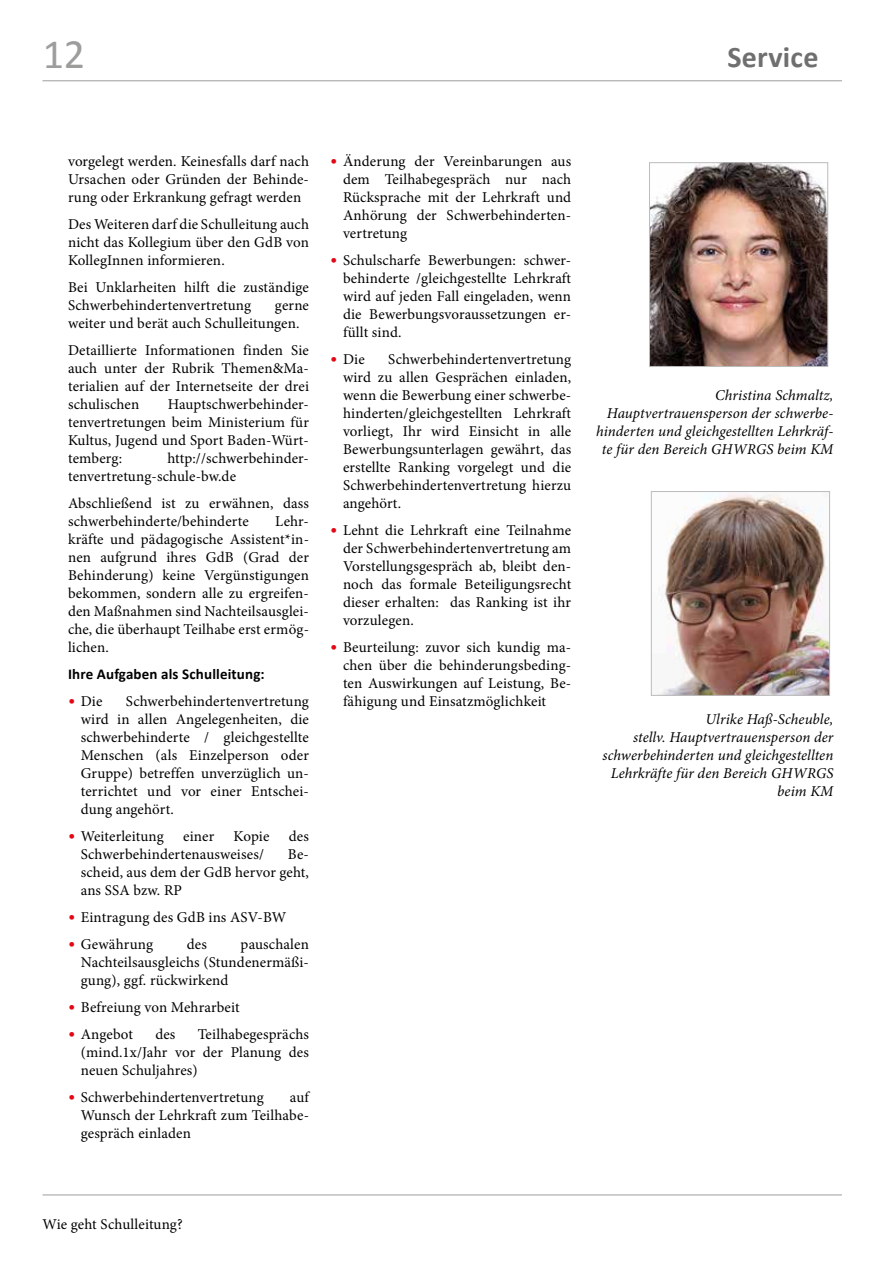
<style>
.page{position:relative;width:893px;height:1263px;background:#fff}
.page>*{position:absolute;margin:0;border:0;box-sizing:border-box;transform-origin:0 0}
.t1{font:42px "Calibri";color:#9d9d9c}
.t2{font:700 30px "Calibri";letter-spacing:.01em;color:#706f6f}
.t3{font:15px/18px "Minion Pro";letter-spacing:.01em;color:#000;text-align:justify}
.t4{font:italic 15px/18px "Minion Pro";letter-spacing:.005em;color:#000;text-align:right}
.t5{font:700 15px "Calibri";letter-spacing:.01em;color:#000}
.s1{font-family:"Calibri";color:#e30613}
</style>
<div class="page">
<hr style="left:43px;top:1194px;width:799px;height:1px;background:#9d9d9c">
<hr style="left:43px;top:80px;width:799px;height:1px;background:#9d9d9c">
<img style="left:651px;top:164px;width:175px;height:201px">
<div style="left:649px;top:162px;width:179px;height:205px;border:1px solid #bcbcbc"></div>
<img style="left:658px;top:493px;width:170px;height:201px">
<div style="left:651px;top:491px;width:179px;height:205px;border:1px solid #bcbcbc"></div>
<h1 class="t1" style="left:43px;top:27px;width:44px">12</h1>
<h2 class="t2" style="left:727px;top:38px;width:93px">Service</h2>
<p class="t3" style="left:68px;top:152px;width:242px">vorgelegt werden. Keinesfalls darf nach Ursachen oder Gründen der Behinde&shy;rung oder Erkrankung gefragt werden</p>
<p class="t3" style="left:68px;top:215px;width:242px">Des Weiteren darf die Schulleitung auch nicht das Kollegium über den GdB von KollegInnen informieren.</p>
<p class="t3" style="left:68px;top:278px;width:242px">Bei Unklarheiten hilft die zuständige<br>Schwerbehindertenvertretung</p>
<p class="t3" style="left:68px;top:296px;width:242px;text-indent:207px">gerne weiter und berät auch Schulleitungen.</p>
<p class="t3" style="left:68px;top:341px;width:242px">Detaillierte Informationen finden Sie auch unter der Rubrik Themen&amp;Ma&shy;terialien auf der Internetseite der drei schulischen</p>
<p class="t3" style="left:68px;top:395px;width:242px;text-indent:100px">Hauptschwerbehinder&shy;tenvertretungen beim Ministerium für Kultus, Jugend und Sport Baden-Würt&shy;temberg:</p>
<p class="t3" style="left:68px;top:449px;width:242px;text-indent:99px">http://schwerbehinder&shy;tenvertretung-schule-bw.de</p>
<p class="t3" style="left:68px;top:494px;width:242px">Abschließend ist zu erwähnen, dass schwerbehinderte/behinderte</p>
<p class="t3" style="left:68px;top:512px;width:242px;text-indent:207px">Lehr&shy;kräfte und pädagogische Assistent*in&shy;nen aufgrund ihres GdB (Grad der Behinderung) keine Vergünstigungen bekommen, sondern alle zu ergreifen&shy;den Maßnahmen sind Nachteilsausglei&shy;che, die überhaupt Teilhabe erst ermög&shy;lichen.</p>
<p class="t5" style="left:68px;top:664px;width:198px">Ihre Aufgaben als Schulleitung:</p>
<p class="t3" style="left:68px;top:692px;width:36px"><span class="s1">•</span> Die</p>
<p class="t3" style="left:81px;top:692px;width:230px;text-indent:45px">Schwerbehindertenvertretung wird in allen Angelegenheiten, die schwerbehinderte / gleichgestellte Menschen (als Einzelperson oder Gruppe) betreffen unverzüglich un&shy;terrichtet und vor einer Entschei&shy;dung angehört.</p>
<p class="t3" style="left:68px;top:827px;width:97px"><span class="s1">•</span> Weiterleitung</p>
<p class="t3" style="left:183px;top:827px;width:33px">einer</p>
<p class="t3" style="left:234px;top:827px;width:37px">Kopie</p>
<p class="t3" style="left:289px;top:827px;width:22px">des</p>
<p class="t3" style="left:81px;top:845px;width:185px">Schwerbehindertenausweises/</p>
<p class="t3" style="left:81px;top:845px;width:230px;text-indent:207px">Be&shy;scheid, aus dem der GdB hervor geht, ans SSA bzw. RP</p>
<p class="t3" style="left:68px;top:908px;width:220px"><span class="s1">•</span> Eintragung des GdB ins ASV-BW</p>
<p class="t3" style="left:68px;top:935px;width:87px"><span class="s1">•</span> Gewährung</p>
<p class="t3" style="left:187px;top:935px;width:22px">des</p>
<p class="t3" style="left:81px;top:935px;width:230px;text-indent:160px">pauschalen Nachteilsausgleichs (Stundenermäßi&shy;gung), ggf. rückwirkend</p>
<p class="t3" style="left:68px;top:998px;width:173px"><span class="s1">•</span> Befreiung von Mehrarbeit</p>
<p class="t3" style="left:68px;top:1025px;width:67px"><span class="s1">•</span> Angebot</p>
<p class="t3" style="left:155px;top:1025px;width:22px">des</p>
<p class="t3" style="left:81px;top:1025px;width:230px;text-indent:117px">Teilhabegesprächs (mind.1x/Jahr vor der Planung des neuen Schuljahres)</p>
<p class="t3" style="left:68px;top:1088px;width:197px"><span class="s1">•</span> Schwerbehindertenvertretung</p>
<p class="t3" style="left:81px;top:1088px;width:230px;text-indent:209px">auf Wunsch der Lehrkraft zum Teilhabe&shy;gespräch einladen</p>
<p class="t3" style="left:343px;top:152px;width:230px;text-indent:-13px"><span class="s1">•</span> Änderung der Vereinbarungen aus dem Teilhabegespräch nur nach Rücksprache mit der Lehrkraft und Anhörung der Schwerbehinderten&shy;vertretung</p>
<p class="t3" style="left:343px;top:251px;width:230px;text-indent:-13px"><span class="s1">•</span> Schulscharfe Bewerbungen: schwer&shy;behinderte /gleichgestellte Lehrkraft wird auf jeden Fall eingeladen, wenn die Bewerbungsvoraussetzungen er&shy;füllt sind.</p>
<p class="t3" style="left:330px;top:350px;width:36px"><span class="s1">•</span> Die</p>
<p class="t3" style="left:343px;top:350px;width:230px;text-indent:45px">Schwerbehindertenvertretung wird zu allen Gesprächen einladen, wenn die Bewerbung einer schwerbe&shy;hinderten/gleichgestellten Lehrkraft vorliegt, Ihr wird Einsicht in alle Bewerbungsunterlagen gewährt, das erstellte Ranking vorgelegt und die Schwerbehindertenvertretung hierzu angehört.</p>
<p class="t3" style="left:343px;top:521px;width:230px;text-indent:-13px"><span class="s1">•</span> Lehnt die Lehrkraft eine Teilnahme der Schwerbehindertenvertretung am Vorstellungsgespräch ab, bleibt den&shy;noch das formale Beteiligungsrecht dieser erhalten: das Ranking ist ihr vorzulegen.</p>
<p class="t3" style="left:343px;top:638px;width:230px;text-indent:-13px"><span class="s1">•</span> Beurteilung: zuvor sich kundig ma&shy;chen über die behinderungsbeding&shy;ten Auswirkungen auf Leistung, Be&shy;fähigung und Einsatzmöglichkeit</p>
<p class="t4" style="left:596px;top:386px;width:239px">Christina Schmaltz, Hauptvertrauensperson der schwerbe&shy;hinderten und gleichgestellten Lehrkräf&shy;te für den Bereich GHWRGS beim KM</p>
<p class="t4" style="left:602px;top:710px;width:232px">Ulrike Haß-Scheuble,<br>stellv. Hauptvertrauensperson der schwerbehinderten und gleichgestellten<br>Lehrkräfte für den Bereich GHWRGS beim KM</p>
<p class="t3" style="left:43px;top:1215px;width:142px">Wie geht Schulleitung?</p>
</div>
